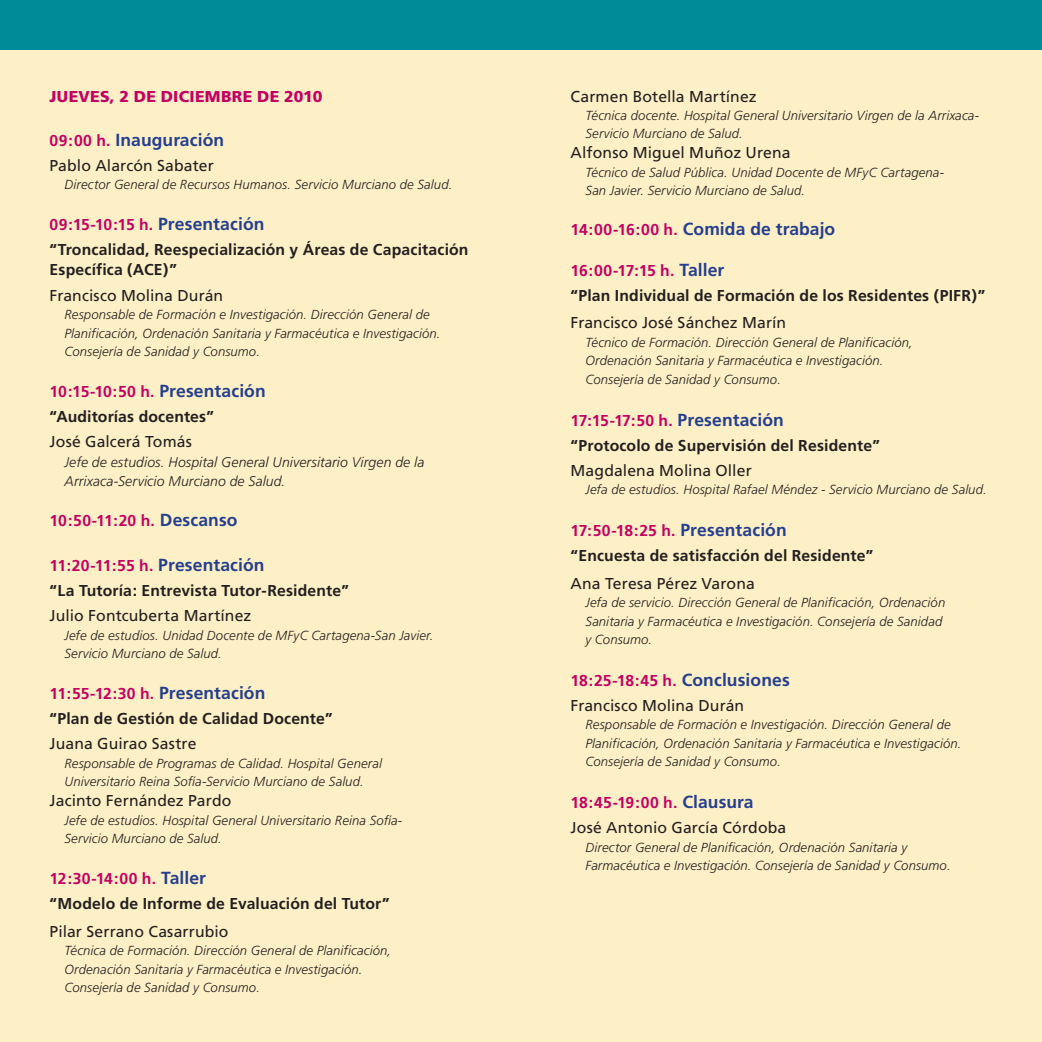
<style>
.page{position:relative;width:1042px;height:1042px;background:#fef0c6}
.page>*{position:absolute;margin:0;border:0;box-sizing:border-box;transform-origin:0 0}
.hora{font:700 17.5px "Frutiger";letter-spacing:.005em;color:#253f8e}
.ponencia{font:700 15.75px/20.3px "Frutiger";letter-spacing:.01em;color:#231f20}
.nombre{font:15.75px "Frutiger";letter-spacing:.005em;color:#231f20}
.hora-2{font:700 15.75px "Frutiger";letter-spacing:-.01em;color:#c30162}
.t1{font:900 15.75px "Frutiger";letter-spacing:.015em;color:#c30162}
.cargo{font:italic 300 14px/19.4px "Frutiger";letter-spacing:.005em;color:#231f20}
.cargo-2{font:italic 300 13.12px/18.4px "Frutiger";letter-spacing:.01em;color:#231f20}
.s1{font-size:15.75px;color:#c30162}
.s2{font-size:17.5px;color:#253f8e}
</style>
<div class="page">
<div style="left:521px;top:0;width:521px;height:50px;background:#008b98"></div>
<div style="left:0;top:0;width:521px;height:50px;background:#008b98"></div>
<p class="t1" style="left:50px;top:87px;width:274px">JUEVES, 2 DE DICIEMBRE DE 2010</p>
<p class="hora" style="left:50px;top:129px;width:176px"><span class="s1">09:00 h.</span> Inauguración</p>
<p class="nombre" style="left:50px;top:156px;width:166px">Pablo Alarcón Sabater</p>
<p class="cargo-2" style="left:64px;top:176px;width:389px">Director General de Recursos Humanos. Servicio Murciano de Salud.</p>
<p class="hora-2" style="left:50px;top:215px;width:216px">09:15-10:15 h. <span class="s2">Presentación</span></p>
<p class="ponencia" style="left:50px;top:239px;width:420px">“Troncalidad, Reespecialización y Áreas de Capacitación<br>Específica (ACE)”</p>
<p class="nombre" style="left:50px;top:286px;width:175px">Francisco Molina Durán</p>
<p class="cargo-2" style="left:64px;top:305px;width:377px">Responsable de Formación e Investigación. Dirección General de<br>Planificación, Ordenación Sanitaria y Farmacéutica e Investigación.<br>Consejería de Sanidad y Consumo.</p>
<p class="hora-2" style="left:50px;top:382px;width:218px">10:15-10:50 h. <span class="s2">Presentación</span></p>
<p class="ponencia" style="left:50px;top:406px;width:166px">“Auditorías docentes”</p>
<p class="nombre" style="left:50px;top:432px;width:144px">José Galcerá Tomás</p>
<p class="cargo" style="left:64px;top:452px;width:361px">Jefe de estudios. Hospital General Universitario Virgen de la<br>Arrixaca-Servicio Murciano de Salud.</p>
<p class="hora-2" style="left:50px;top:512px;width:190px">10:50-11:20 h. <span class="s2">Descanso</span></p>
<p class="hora-2" style="left:50px;top:556px;width:216px">11:20-11:55 h. <span class="s2">Presentación</span></p>
<p class="ponencia" style="left:50px;top:580px;width:301px">“La Tutoría: Entrevista Tutor-Residente”</p>
<p class="nombre" style="left:50px;top:606px;width:203px">Julio Fontcuberta Martínez</p>
<p class="cargo-2" style="left:64px;top:625px;width:371px">Jefe de estudios. Unidad Docente de MFyC Cartagena-San Javier.<br>Servicio Murciano de Salud.</p>
<p class="hora-2" style="left:50px;top:684px;width:217px">11:55-12:30 h. <span class="s2">Presentación</span></p>
<p class="ponencia" style="left:50px;top:708px;width:285px">“Plan de Gestión de Calidad Docente”</p>
<p class="nombre" style="left:50px;top:734px;width:148px">Juana Guirao Sastre</p>
<p class="cargo-2" style="left:64px;top:753px;width:319px">Responsable de Programas de Calidad. Hospital General<br>Universitario Reina Sofía-Servicio Murciano de Salud.</p>
<p class="nombre" style="left:50px;top:791px;width:183px">Jacinto Fernández Pardo</p>
<p class="cargo-2" style="left:64px;top:811px;width:339px">Jefe de estudios. Hospital General Universitario Reina Sofía-<br>Servicio Murciano de Salud.</p>
<p class="hora-2" style="left:50px;top:869px;width:158px">12:30-14:00 h. <span class="s2">Taller</span></p>
<p class="ponencia" style="left:50px;top:893px;width:341px">“Modelo de Informe de Evaluación del Tutor”</p>
<p class="nombre" style="left:50px;top:922px;width:180px">Pilar Serrano Casarrubio</p>
<p class="cargo-2" style="left:64px;top:941px;width:328px">Técnica de Formación. Dirección General de Planificación,<br>Ordenación Sanitaria y Farmacéutica e Investigación.<br>Consejería de Sanidad y Consumo.</p>
<p class="nombre" style="left:570px;top:87px;width:187px">Carmen Botella Martínez</p>
<p class="cargo-2" style="left:585px;top:106px;width:395px">Técnica docente. Hospital General Universitario Virgen de la Arrixaca-<br>Servicio Murciano de Salud.</p>
<p class="nombre" style="left:570px;top:144px;width:221px">Alfonso Miguel Muñoz Urena</p>
<p class="cargo-2" style="left:585px;top:163px;width:360px">Técnico de Salud Pública. Unidad Docente de MFyC Cartagena-<br>San Javier. Servicio Murciano de Salud.</p>
<p class="hora" style="left:570px;top:219px;width:266px"><span class="s1">14:00-16:00 h.</span> Comida de trabajo</p>
<p class="hora-2" style="left:570px;top:261px;width:155px">16:00-17:15 h. <span class="s2">Taller</span></p>
<p class="ponencia" style="left:570px;top:285px;width:416px">“Plan Individual de Formación de los Residentes (PIFR)”</p>
<p class="nombre" style="left:570px;top:314px;width:217px">Francisco José Sánchez Marín</p>
<p class="cargo-2" style="left:585px;top:333px;width:329px">Técnico de Formación. Dirección General de Planificación,<br>Ordenación Sanitaria y Farmacéutica e Investigación.<br>Consejería de Sanidad y Consumo.</p>
<p class="hora-2" style="left:570px;top:411px;width:215px">17:15-17:50 h. <span class="s2">Presentación</span></p>
<p class="ponencia" style="left:570px;top:435px;width:311px">“Protocolo de Supervisión del Residente”</p>
<p class="nombre" style="left:570px;top:461px;width:183px">Magdalena Molina Oller</p>
<p class="cargo-2" style="left:585px;top:480px;width:403px">Jefa de estudios. Hospital Rafael Méndez - Servicio Murciano de Salud.</p>
<p class="hora-2" style="left:570px;top:521px;width:218px">17:50-18:25 h. <span class="s2">Presentación</span></p>
<p class="ponencia" style="left:570px;top:545px;width:304px">“Encuesta de satisfacción del Residente”</p>
<p class="nombre" style="left:570px;top:574px;width:186px">Ana Teresa Pérez Varona</p>
<p class="cargo-2" style="left:585px;top:593px;width:361px">Jefa de servicio. Dirección General de Planificación, Ordenación<br>Sanitaria y Farmacéutica e Investigación. Consejería de Sanidad y Consumo.</p>
<p class="hora-2" style="left:570px;top:671px;width:221px">18:25-18:45 h. <span class="s2">Conclusiones</span></p>
<p class="nombre" style="left:570px;top:696px;width:175px">Francisco Molina Durán</p>
<p class="cargo-2" style="left:585px;top:715px;width:377px">Responsable de Formación e Investigación. Dirección General de<br>Planificación, Ordenación Sanitaria y Farmacéutica e Investigación.<br>Consejería de Sanidad y Consumo.</p>
<p class="hora-2" style="left:570px;top:793px;width:184px">18:45-19:00 h. <span class="s2">Clausura</span></p>
<p class="nombre" style="left:570px;top:818px;width:217px">José Antonio García Córdoba</p>
<p class="cargo-2" style="left:585px;top:838px;width:367px">Director General de Planificación, Ordenación Sanitaria y<br>Farmacéutica e Investigación. Consejería de Sanidad y Consumo.</p>
</div>
